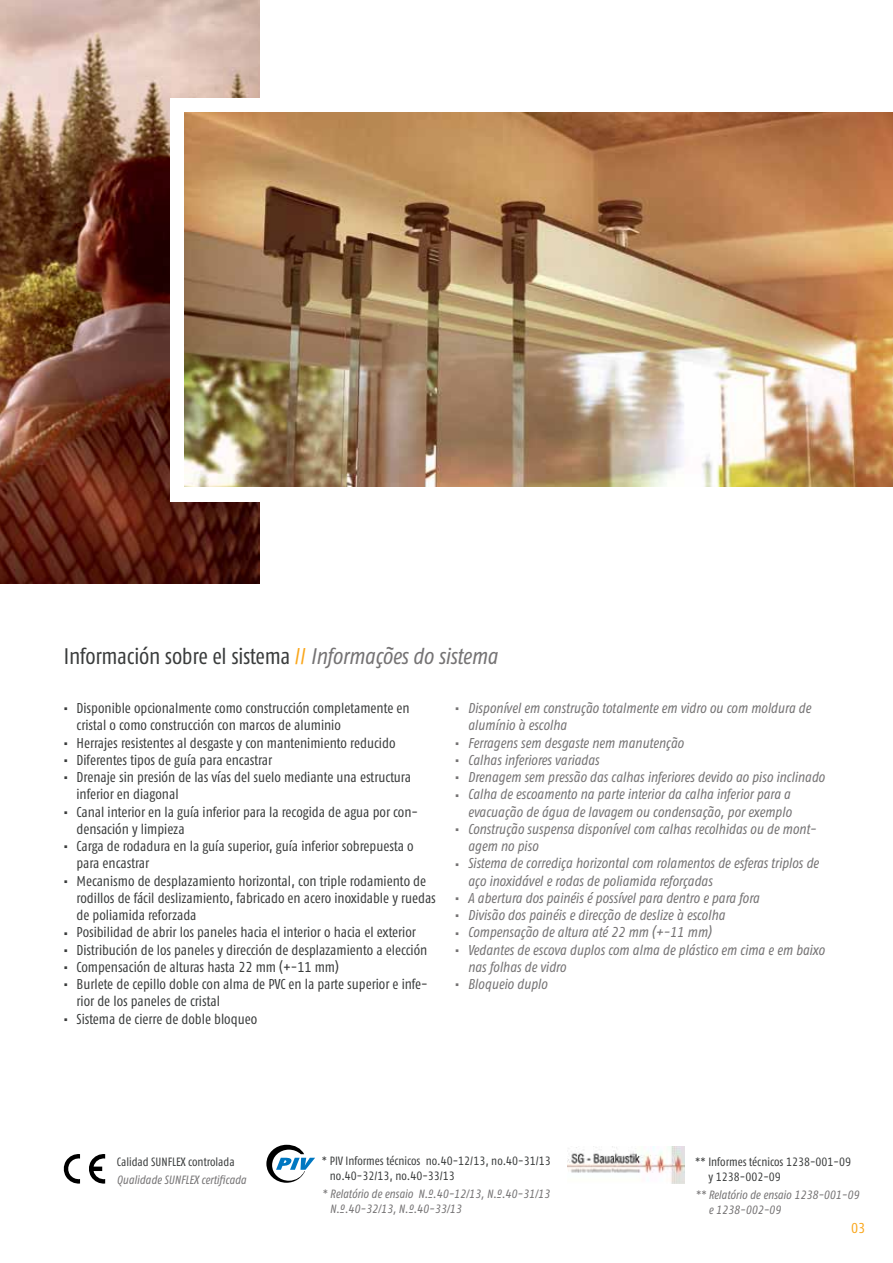
<style>
.page{position:relative;width:893px;height:1263px;background:#fff}
.page>*{position:absolute;margin:0;border:0;box-sizing:border-box;transform-origin:0 0}
.t1{font:22.5px "Fago Co Regular Tf";letter-spacing:-.01em;color:#3a3c3c}
.t2{font:14.25px/17.2px "Fago Co Regular Tf";color:#3a3c3c}
.t3{font:italic 14.25px/17.2px "Fago Co Regular Tf";color:#757374}
.t4{font:14.25px "Fago Co Regular Tf";color:#faa61a}
.t5{font:italic 12px/15px "Fago Co Regular Tf";color:#757374}
.t6{font:12px/15px "Fago Co Regular Tf";color:#3a3c3c}
.s1{color:#faa61a}
.s2{font-style:italic;color:#757374}
</style>
<div class="page">
<img style="left:0;top:0;width:259px;height:584px">
<svg style="left:64px;top:1154px;width:16px;height:29px"></svg>
<svg style="left:89px;top:1154px;width:16px;height:29px"></svg>
<img style="left:568px;top:1147px;width:116px;height:36px">
<svg style="left:266px;top:1145px;width:49px;height:38px"></svg>
<div style="left:170px;top:98px;width:723px;height:404px;background:#fff"></div>
<img style="left:185px;top:113px;width:708px;height:374px">
<h1 class="t1" style="left:64px;top:644px;width:435px">Información sobre el sistema <span class="s1">//</span> <span class="s2">Informações do sistema</span></h1>
<p class="t2" style="left:77px;top:699px;width:335px;text-indent:-13px">▪ Disponible opcionalmente como construcción completamente en cristal o como construcción con marcos de aluminio</p>
<p class="t2" style="left:64px;top:734px;width:333px">▪ Herrajes resistentes al desgaste y con mantenimiento reducido</p>
<p class="t2" style="left:64px;top:751px;width:210px">▪ Diferentes tipos de guía para encastrar</p>
<p class="t2" style="left:77px;top:768px;width:336px;text-indent:-13px">▪ Drenaje sin presión de las vías del suelo mediante una estructura inferior en diagonal</p>
<p class="t2" style="left:77px;top:803px;width:343px;text-indent:-13px">▪ Canal interior en la guía inferior para la recogida de agua por con&shy;densación y limpieza</p>
<p class="t2" style="left:77px;top:837px;width:339px;text-indent:-13px">▪ Carga de rodadura en la guía superior, guía inferior sobrepuesta o para encastrar</p>
<p class="t2" style="left:77px;top:872px;width:361px;text-indent:-13px">▪ Mecanismo de desplazamiento horizontal, con triple rodamiento de rodillos de fácil deslizamiento, fabricado en acero inoxidable y ruedas de poliamida reforzada</p>
<p class="t2" style="left:64px;top:924px;width:354px">▪ Posibilidad de abrir los paneles hacia el interior o hacia el exterior</p>
<p class="t2" style="left:64px;top:941px;width:365px">▪ Distribución de los paneles y dirección de desplazamiento a elección</p>
<p class="t2" style="left:64px;top:958px;width:277px">▪ Compensación de alturas hasta 22 mm (+-11 mm)</p>
<p class="t2" style="left:77px;top:975px;width:353px;text-indent:-13px">▪ Burlete de cepillo doble con alma de PVC en la parte superior e infe&shy;rior de los paneles de cristal</p>
<p class="t2" style="left:64px;top:1010px;width:195px">▪ Sistema de cierre de doble bloqueo</p>
<p class="t3" style="left:468px;top:699px;width:345px;text-indent:-13px">▪ Disponível em construção totalmente em vidro ou com moldura de alumínio à escolha</p>
<p class="t3" style="left:455px;top:734px;width:230px">▪ Ferragens sem desgaste nem manutenção</p>
<p class="t3" style="left:455px;top:751px;width:146px">▪ Calhas inferiores variadas</p>
<p class="t3" style="left:455px;top:768px;width:371px">▪ Drenagem sem pressão das calhas inferiores devido ao piso inclinado</p>
<p class="t3" style="left:455px;top:785px;width:338px;text-align:right">▪ Calha de escoamento na parte interior da calha inferior para a evacuação de água de lavagem ou condensação, por exemplo</p>
<p class="t3" style="left:468px;top:820px;width:350px;text-indent:-13px">▪ Construção suspensa disponível com calhas recolhidas ou de mont&shy;agem no piso</p>
<p class="t3" style="left:468px;top:854px;width:352px;text-indent:-13px">▪ Sistema de corrediça horizontal com rolamentos de esferas triplos de aço inoxidável e rodas de poliamida reforçadas</p>
<p class="t3" style="left:455px;top:889px;width:306px">▪ A abertura dos painéis é possível para dentro e para fora</p>
<p class="t3" style="left:455px;top:906px;width:271px">▪ Divisão dos painéis e direcção de deslize à escolha</p>
<p class="t3" style="left:455px;top:923px;width:258px">▪ Compensação de altura até 22 mm (+-11 mm)</p>
<p class="t3" style="left:468px;top:941px;width:358px;text-indent:-13px">▪ Vedantes de escova duplos com alma de plástico em cima e em baixo nas folhas de vidro</p>
<p class="t3" style="left:455px;top:975px;width:94px">▪ Bloqueio duplo</p>
<p class="t6" style="left:117px;top:1154px;width:119px">Calidad SUNFLEX controlada</p>
<p class="t5" style="left:117px;top:1172px;width:131px">Qualidade SUNFLEX certificada</p>
<p class="t6" style="left:330px;top:1153px;width:222px;text-indent:-8px">* PIV Informes técnicos no.40-12/13, no.40-31/13 no.40-32/13, no.40-33/13</p>
<p class="t5" style="left:330px;top:1186px;width:221px;text-indent:-8px">* Relatório de ensaio N.º.40-12/13, N.º.40-31/13<br>N.º.40-32/13, N.º.40-33/13</p>
<p class="t6" style="left:708px;top:1154px;width:144px;text-indent:-13px">** Informes técnicos 1238-001-09 y 1238-002-09</p>
<p class="t5" style="left:708px;top:1187px;width:152px;text-indent:-13px">** Relatório de ensaio 1238-001-09 e 1238-002-09</p>
<p class="t4" style="left:851px;top:1220px;width:16px">03</p>
</div>
